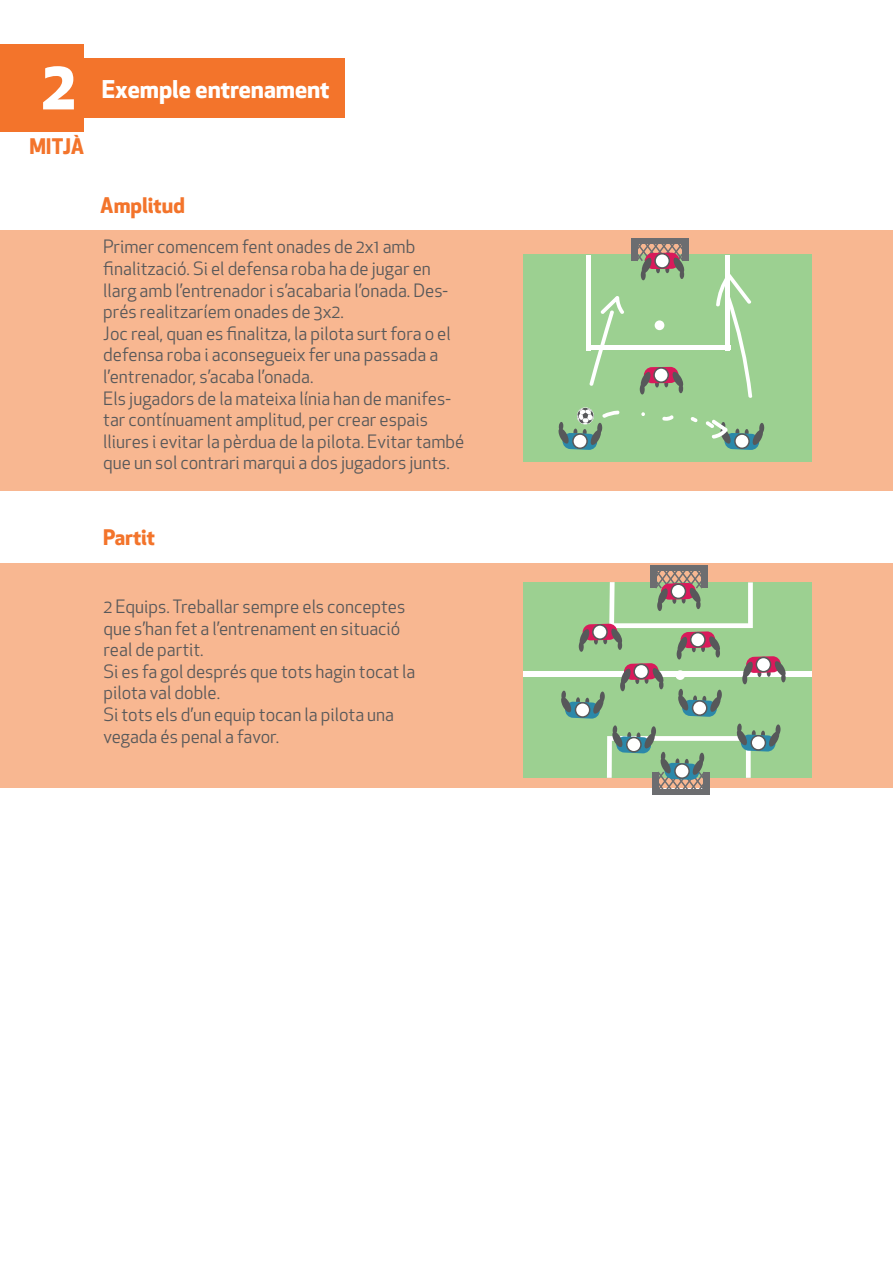
<style>
.page{position:relative;width:893px;height:1263px;background:#fff}
.page>*{position:absolute;margin:0;border:0;box-sizing:border-box;transform-origin:0 0}
.t1{font:700 67.65px "Apex New";color:#fff}
.t2{font:700 24px "Apex New";letter-spacing:-.005em;color:#fff}
.t3{font:700 21px "Apex New";color:#f3742b}
.t4{font:18px/21.6px "Apex New";color:#57585a}
</style>
<div class="page">
<div style="left:0;top:230px;width:893px;height:260px;background:#f8b791"></div>
<div style="left:0;top:563px;width:893px;height:225px;background:#f8b791"></div>
<div style="left:524px;top:582px;width:288px;height:196px;background:#9cd091"></div>
<div style="left:650px;top:565px;width:57px;height:6px;background:#6c6d70"></div>
<div style="left:653px;top:789px;width:57px;height:6px;background:#6c6d70"></div>
<svg style="left:612px;top:725px;width:5px;height:9px"></svg>
<svg style="left:607px;top:729px;width:173px;height:64px"></svg>
<div style="left:775px;top:724px;width:6px;height:11px;background:#57585a;border-radius:50%"></div>
<div style="left:737px;top:723px;width:5px;height:9px;background:#57585a;border-radius:50%"></div>
<div style="left:751px;top:735px;width:15px;height:15px;background:#fff;border-radius:50%"></div>
<div style="left:750px;top:735px;width:16px;height:16px;border:2px solid #57585a;border-radius:50%"></div>
<div style="left:524px;top:672px;width:288px;height:5px;background:#fff"></div>
<svg style="left:560px;top:567px;width:226px;height:152px"></svg>
<div style="left:742px;top:674px;width:5px;height:10px;background:#57585a;border-radius:50%"></div>
<div style="left:781px;top:674px;width:5px;height:8px;background:#57585a;border-radius:50%"></div>
<div style="left:756px;top:657px;width:15px;height:15px;background:#fff;border-radius:50%"></div>
<div style="left:755px;top:657px;width:16px;height:15px;border:2px solid #57585a;border-radius:50%"></div>
<div style="left:523px;top:254px;width:289px;height:207px;background:#9cd091"></div>
<div style="left:644px;top:367px;width:34px;height:16px;background:#d91a5b;border-radius:8px"></div>
<svg style="left:640px;top:371px;width:44px;height:22px"></svg>
<div style="left:654px;top:368px;width:14px;height:14px;background:#fff;border-radius:50%"></div>
<div style="left:653px;top:367px;width:16px;height:16px;border:2px solid #57585a;border-radius:50%"></div>
<div style="left:631px;top:238px;width:57px;height:5px;background:#6c6d70"></div>
<div style="left:655px;top:320px;width:9px;height:10px;background:#fff;border-radius:50%"></div>
<div style="left:586px;top:255px;width:5px;height:95px;background:#fff"></div>
<div style="left:725px;top:255px;width:5px;height:95px;background:#fff"></div>
<svg style="left:631px;top:240px;width:58px;height:39px"></svg>
<div style="left:655px;top:254px;width:14px;height:14px;background:#fff;border-radius:50%"></div>
<div style="left:654px;top:253px;width:16px;height:16px;border:2px solid #57585a;border-radius:50%"></div>
<div style="left:587px;top:345px;width:144px;height:5px;background:#fff"></div>
<svg style="left:589px;top:296px;width:35px;height:90px"></svg>
<svg style="left:716px;top:274px;width:36px;height:124px"></svg>
<svg style="left:558px;top:407px;width:62px;height:43px"></svg>
<svg style="left:641px;top:412px;width:4px;height:4px"></svg>
<svg style="left:662px;top:415px;width:12px;height:6px"></svg>
<svg style="left:690px;top:417px;width:8px;height:5px"></svg>
<svg style="left:706px;top:419px;width:58px;height:31px"></svg>
<div style="left:0;top:58px;width:345px;height:59px;background:#f3742b"></div>
<div style="left:0;top:45px;width:84px;height:87px;background:#f3742b"></div>
<h1 class="t1" style="left:40px;top:36px;width:39px">2</h1>
<p class="t3" style="left:29px;top:131px;width:56px">MITJÀ</p>
<h2 class="t2" style="left:102px;top:72px;width:229px">Exemple entrenament</h2>
<p class="t3" style="left:100px;top:190px;width:86px">Amplitud</p>
<p class="t4" style="left:103px;top:236px;width:363px">Primer comencem fent onades de 2x1 amb finalització. Si el defensa roba ha de jugar en llarg amb l’entrenador i s’acabaria l’onada. Des&shy;prés realitzaríem onades de 3x2.<br>Joc real, quan es finalitza, la pilota surt fora o el defensa roba i aconsegueix fer una passada a l’entrenador, s’acaba l’onada.<br>Els jugadors de la mateixa línia han de manifes&shy;tar contínuament amplitud, per crear espais lliures i evitar la pèrdua de la pilota. Evitar també que un sol contrari marqui a dos jugadors junts.</p>
<p class="t3" style="left:103px;top:522px;width:53px">Partit</p>
<p class="t4" style="left:103px;top:596px;width:314px">2 Equips. Treballar sempre els conceptes que s’han fet a l’entrenament en situació real de partit.<br>Si es fa gol després que tots hagin tocat la pilota val doble.<br>Si tots els d’un equip tocan la pilota una vegada és penal a favor.</p>
</div>
